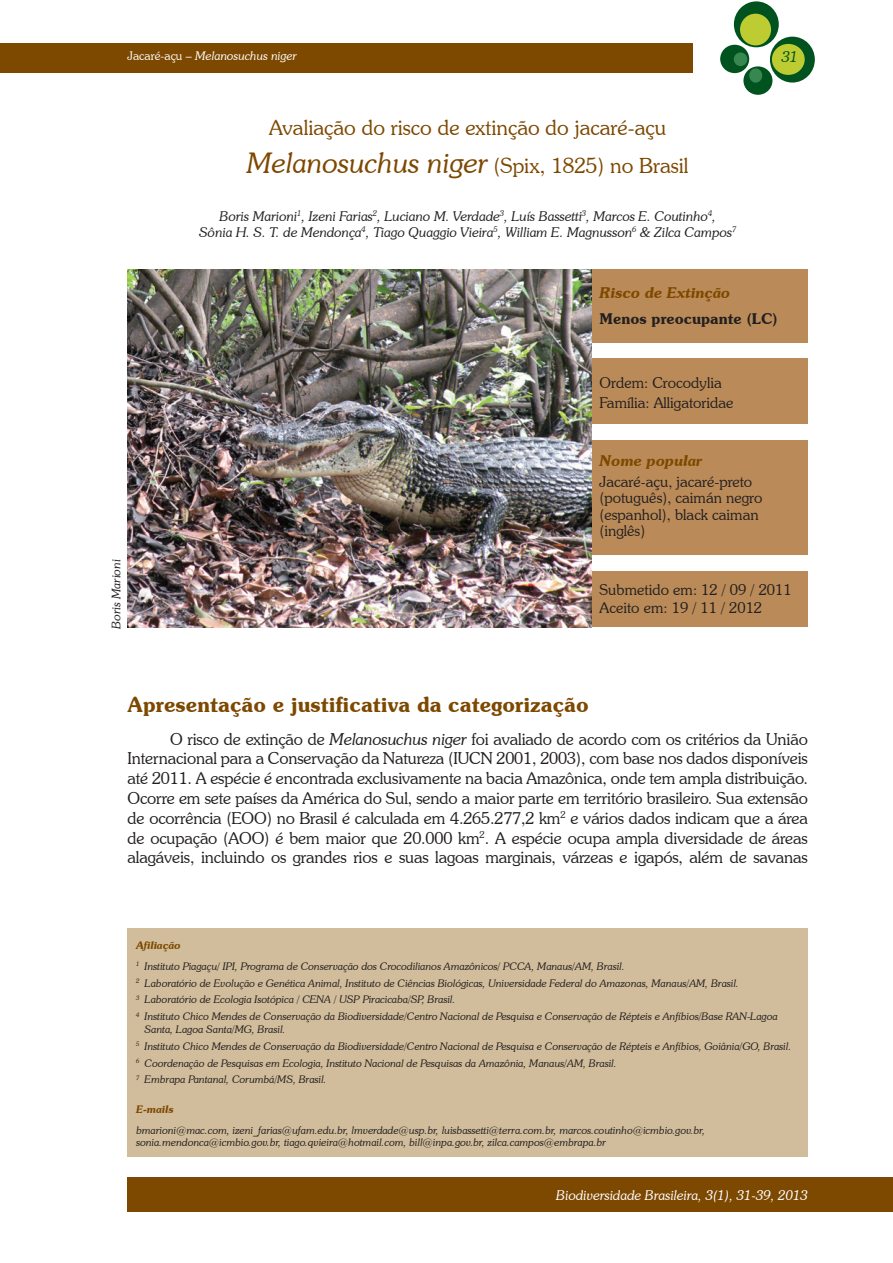
<style>
.page{position:relative;width:893px;height:1263px;background:#fff}
.page>*{position:absolute;margin:0;border:0;box-sizing:border-box;transform-origin:0 0}
.t1{font:300 21px "Souvenir IT Cby BT";color:#7d4800}
.t2{font:600 21px "Souvenir IT Cby BT";color:#7d4800}
.t3{font:300 16.5px/19.8px "Souvenir IT Cby BT";letter-spacing:-.01em;color:#231f20;text-align:justify}
.t4{font:300 15px/16.5px "Souvenir IT Cby BT";color:#231f20}
.t5{font:italic 600 15px "Souvenir IT Cby BT";color:#7d4800}
.t6{font:600 15px "Souvenir IT Cby BT";color:#231f20}
.t7{font:italic 300 15px "Souvenir IT Cby BT";color:#00531e}
.t8{font:italic 300 13.5px/16.2px "Souvenir IT Cby BT";color:#231f20;text-align:center}
.t9{font:italic 300 13.5px "Souvenir IT Cby BT";color:#fff}
.t10{font:italic 300 12px "Souvenir IT Cby BT";color:#fff}
.t11{font:italic 300 12px "Souvenir IT Cby BT";color:#231f20}
.t12{font:italic 300 10.5px/16.8px "Souvenir IT Cby BT";color:#231f20}
.t13{font:italic 600 10.5px "Souvenir IT Cby BT";color:#7d4800}
.s1{font-style:normal}
.s2{font-style:italic;font-size:28.5px}
.s3{font-style:italic}
.s4{font-weight:600;color:#7d4800}
</style>
<div class="page">
<div style="left:0;top:44px;width:693px;height:29px;background:#7d4800"></div>
<div style="left:734px;top:1px;width:45px;height:46px;background:#00531e;border-radius:50%"></div>
<div style="left:770px;top:37px;width:45px;height:46px;background:#00531e;border-radius:50%"></div>
<div style="left:720px;top:45px;width:29px;height:28px;background:#00531e;border-radius:50%"></div>
<div style="left:743px;top:66px;width:29px;height:29px;background:#00531e;border-radius:50%"></div>
<div style="left:740px;top:14px;width:31px;height:31px;background:#bdcd31;border-radius:50%"></div>
<div style="left:772px;top:44px;width:33px;height:31px;background:#bdcd31;border-radius:50%"></div>
<div style="left:734px;top:52px;width:13px;height:14px;background:#388750;border-radius:50%"></div>
<div style="left:749px;top:68px;width:13px;height:15px;background:#388750;border-radius:50%"></div>
<div style="left:128px;top:1178px;width:765px;height:34px;background:#7d4800"></div>
<div style="left:591px;top:270px;width:217px;height:73px;background:#ba8b58"></div>
<div style="left:591px;top:359px;width:217px;height:65px;background:#ba8b58"></div>
<div style="left:591px;top:571px;width:217px;height:56px;background:#ba8b58"></div>
<div style="left:591px;top:441px;width:217px;height:114px;background:#ba8b58"></div>
<div style="left:128px;top:928px;width:680px;height:229px;background:#d1bd9b"></div>
<img style="left:127px;top:269px;width:464px;height:359px">
<p class="t10" style="left:128px;top:49px;width:171px"><span class="s1">Jacaré-açu</span> – Melanosuchus niger</p>
<h3 class="t7" style="left:782px;top:48px;width:18px">31</h3>
<h1 class="t1" style="left:269px;top:115px;width:399px">Avaliação do risco de extinção do jacaré-açu</h1>
<h1 class="t1" style="left:247px;top:152px;width:443px"><span class="s2">Melanosuchus niger</span> (Spix, 1825) no Brasil</h1>
<p class="t8" style="left:199px;top:208px;width:539px">Boris Marioni<sup>1</sup>, Izeni Farias<sup>2</sup>, Luciano M. Verdade<sup>3</sup>, Luís Bassetti<sup>3</sup>, Marcos E. Coutinho<sup>4</sup>,<br>Sônia H. S. T. de Mendonça<sup>4</sup>, Tiago Quaggio Vieira<sup>5</sup>, William E. Magnusson<sup>6</sup> &amp; Zilca Campos<sup>7</sup></p>
<h3 class="t5" style="left:600px;top:283px;width:132px">Risco de Extinção</h3>
<h3 class="t6" style="left:600px;top:309px;width:180px">Menos preocupante (LC)</h3>
<h3 class="t4" style="left:600px;top:372px;width:135px;line-height:20.1px">Ordem: Crocodylia<br>Família: Alligatoridae</h3>
<p class="t11" style="left:109px;top:628px;width:71px;rotate:-90deg">Boris Marioni</p>
<h3 class="t5" style="left:600px;top:451px;width:104px">Nome popular</h3>
<h3 class="t4" style="left:600px;top:473px;width:164px">Jacaré-açu, jacaré-preto (potuguês), caimán negro (espanhol), black caiman (inglês)</h3>
<h3 class="t4" style="left:600px;top:580px;width:194px;line-height:18px">Submetido em: 12 / 09 / 2011<br>Aceito em: 19 / 11 / 2012</h3>
<h1 class="t2" style="left:128px;top:691px;width:463px">Apresentação e justificativa da categorização</h1>
<p class="t3" style="left:128px;top:728px;width:682px;text-indent:43px">O risco de extinção de <span class="s3">Melanosuchus niger</span> foi avaliado de acordo com os critérios da União Internacional para a Conservação da Natureza (IUCN 2001, 2003), com base nos dados disponíveis até 2011. A espécie é encontrada exclusivamente na bacia Amazônica, onde tem ampla distribuição.<br>Ocorre em sete países da América do Sul, sendo a maior parte em território brasileiro. Sua extensão de ocorrência (EOO) no Brasil é calculada em 4.265.277,2 km<sup>2</sup> e vários dados indicam que a área de ocupação (AOO) é bem maior que 20.000 km<sup>2</sup>. A espécie ocupa ampla diversidade de áreas alagáveis, incluindo os grandes rios e suas lagoas marginais, várzeas e igapós, além de savanas</p>
<p class="t12" style="left:136px;top:934px;width:490px;line-height:21.1px"><span class="s4">Afiliação<br></span><sup>1</sup> Instituto Piagaçu/ IPI, Programa de Conservação dos Crocodilianos Amazônicos/ PCCA, Manaus/AM, Brasil.</p>
<p class="t12" style="left:136px;top:974px;width:643px"><sup>2</sup> Laboratório de Evolução e Genética Animal, Instituto de Ciências Biológicas, Universidade Federal do Amazonas, Manaus/AM, Brasil.<br><sup>3</sup> Laboratório de Ecologia Isotópica / CENA / USP Piracicaba/SP, Brasil.<br><sup>4</sup> Instituto Chico Mendes de Conservação da Biodiversidade/Centro Nacional de Pesquisa e Conservação de Répteis e Anfíbios/Base RAN-Lagoa</p>
<p class="t12" style="left:136px;top:1021px;width:657px;text-indent:9px">Santa, Lagoa Santa/MG, Brasil.<br><sup>5</sup> Instituto Chico Mendes de Conservação da Biodiversidade/Centro Nacional de Pesquisa e Conservação de Répteis e Anfíbios, Goiânia/GO, Brasil.<br><sup>6</sup> Coordenação de Pesquisas em Ecologia, Instituto Nacional de Pesquisas da Amazônia, Manaus/AM, Brasil.<br><sup>7</sup> Embrapa Pantanal, Corumbá/MS, Brasil.</p>
<p class="t13" style="left:136px;top:1102px;width:39px">E-mails</p>
<p class="t12" style="left:136px;top:1123px;width:570px;line-height:12.6px">bmarioni@mac.com, izeni_farias@ufam.edu.br, lmverdade@usp.br, luisbassetti@terra.com.br, marcos.coutinho@icmbio.gov.br, sonia.mendonca@icmbio.gov.br, tiago.qvieira@hotmail.com, bill@inpa.gov.br, zilca.campos@embrapa.br</p>
<p class="t9" style="left:556px;top:1187px;width:253px">Biodiversidade Brasileira, 3(1), 31-39, 2013</p>
</div>
